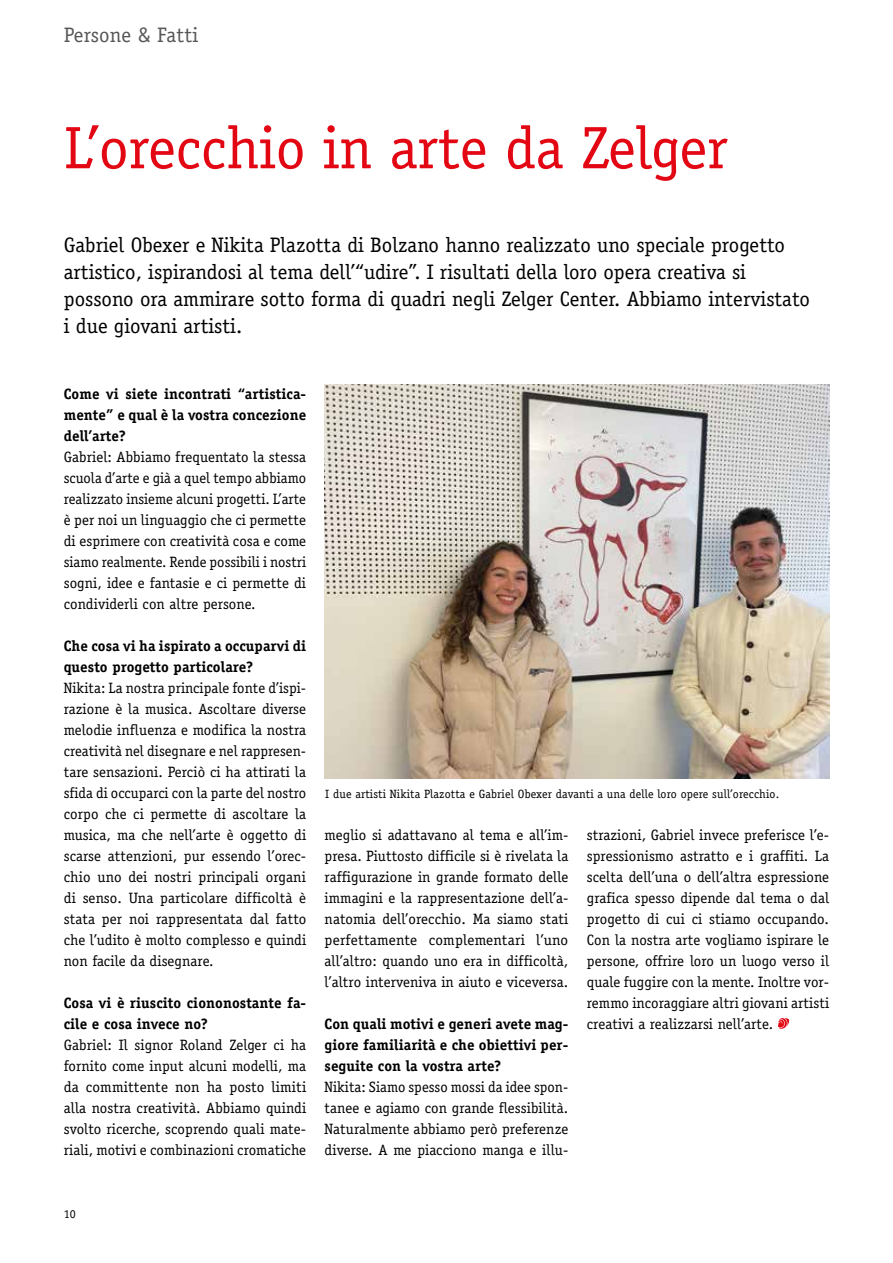
<style>
.page{position:relative;width:893px;height:1263px;background:#fff}
.page>*{position:absolute;margin:0;border:0;box-sizing:border-box;transform-origin:0 0}
.t1{font:60px "Officina Serif";letter-spacing:-.005em;color:#e30613}
.t2{font:21px/27px "Officina Serif";color:#000}
.t3{font:21px "Officina Serif";letter-spacing:.01em;color:#575756}
.t4{font:15px/21px "Officina Serif";letter-spacing:.005em;color:#000;text-align:justify}
.t5{font:700 15px/21px "Officina Serif";letter-spacing:.005em;color:#000;text-align:justify}
.t6{font:12px "Officina Serif";letter-spacing:.01em;color:#000}
</style>
<div class="page">
<svg style="left:778px;top:1018px;width:11px;height:11px"></svg>
<img style="left:325px;top:384px;width:504px;height:394px">
<h2 class="t3" style="left:64px;top:23px;width:136px">Persone &amp; Fatti</h2>
<h1 class="t1" style="left:64px;top:113px;width:666px">L’orecchio in arte da Zelger</h1>
<p class="t2" style="left:64px;top:232px;width:748px">Gabriel Obexer e Nikita Plazotta di Bolzano hanno realizzato uno speciale progetto artistico, ispirandosi al tema dell’“udire”. I risultati della loro opera creativa si possono ora ammirare sotto forma di quadri negli Zelger Center. Abbiamo intervistato i due giovani artisti.</p>
<p class="t5" style="left:64px;top:383px;width:244px">Come vi siete incontrati “artistica&shy;mente” e qual è la vostra concezione dell’arte?</p>
<p class="t4" style="left:64px;top:447px;width:244px">Gabriel: Abbiamo frequentato la stessa scuola d’arte e già a quel tempo abbiamo realizzato insieme alcuni progetti. L’arte è per noi un linguaggio che ci permette di esprimere con creatività cosa e come siamo realmente. Rende possibili i nostri sogni, idee e fantasie e ci permette di condividerli con altre persone.</p>
<p class="t5" style="left:64px;top:635px;width:244px">Che cosa vi ha ispirato a occuparvi di questo progetto particolare?</p>
<p class="t4" style="left:64px;top:678px;width:244px">Nikita: La nostra principale fonte d’ispi&shy;razione è la musica. Ascoltare diverse melodie influenza e modifica la nostra creatività nel disegnare e nel rappresen&shy;tare sensazioni. Perciò ci ha attirati la sfida di occuparci con la parte del nostro corpo che ci permette di ascoltare la musica, ma che nell’arte è oggetto di scarse attenzioni, pur essendo l’orec&shy;chio uno dei nostri principali organi di senso. Una particolare difficoltà è stata per noi rappresentata dal fatto che l’udito è molto complesso e quindi non facile da disegnare.</p>
<p class="t5" style="left:64px;top:992px;width:244px">Cosa vi è riuscito ciononostante fa&shy;cile e cosa invece no?</p>
<p class="t4" style="left:64px;top:1035px;width:244px">Gabriel: Il signor Roland Zelger ci ha fornito come input alcuni modelli, ma da committente non ha posto limiti alla nostra creatività. Abbiamo quindi svolto ricerche, scoprendo quali mate&shy;riali, motivi e combinazioni cromatiche</p>
<p class="t6" style="left:325px;top:787px;width:455px">I due artisti Nikita Plazotta e Gabriel Obexer davanti a una delle loro opere sull’orecchio.</p>
<p class="t4" style="left:325px;top:825px;width:245px">meglio si adattavano al tema e all’im&shy;presa. Piuttosto difficile si è rivelata la raffigurazione in grande formato delle immagini e la rappresentazione dell’a&shy;natomia dell’orecchio. Ma siamo stati perfettamente complementari l’uno all’altro: quando uno era in difficoltà, l’altro interveniva in aiuto e viceversa.</p>
<p class="t5" style="left:325px;top:1013px;width:245px">Con quali motivi e generi avete mag&shy;giore familiarità e che obiettivi per&shy;seguite con la vostra arte?</p>
<p class="t4" style="left:325px;top:1077px;width:245px">Nikita: Siamo spesso mossi da idee spon&shy;tanee e agiamo con grande flessibilità.<br>Naturalmente abbiamo però preferenze diverse. A me piacciono manga e illu-</p>
<p class="t4" style="left:587px;top:825px;width:244px">strazioni, Gabriel invece preferisce l’e&shy;spressionismo astratto e i graffiti. La scelta dell’una o dell’altra espressione grafica spesso dipende dal tema o dal progetto di cui ci stiamo occupando.<br>Con la nostra arte vogliamo ispirare le persone, offrire loro un luogo verso il quale fuggire con la mente. Inoltre vor&shy;remmo incoraggiare altri giovani artisti creativi a realizzarsi nell’arte.</p>
<p class="t6" style="left:64px;top:1207px;width:13px">10</p>
</div>
